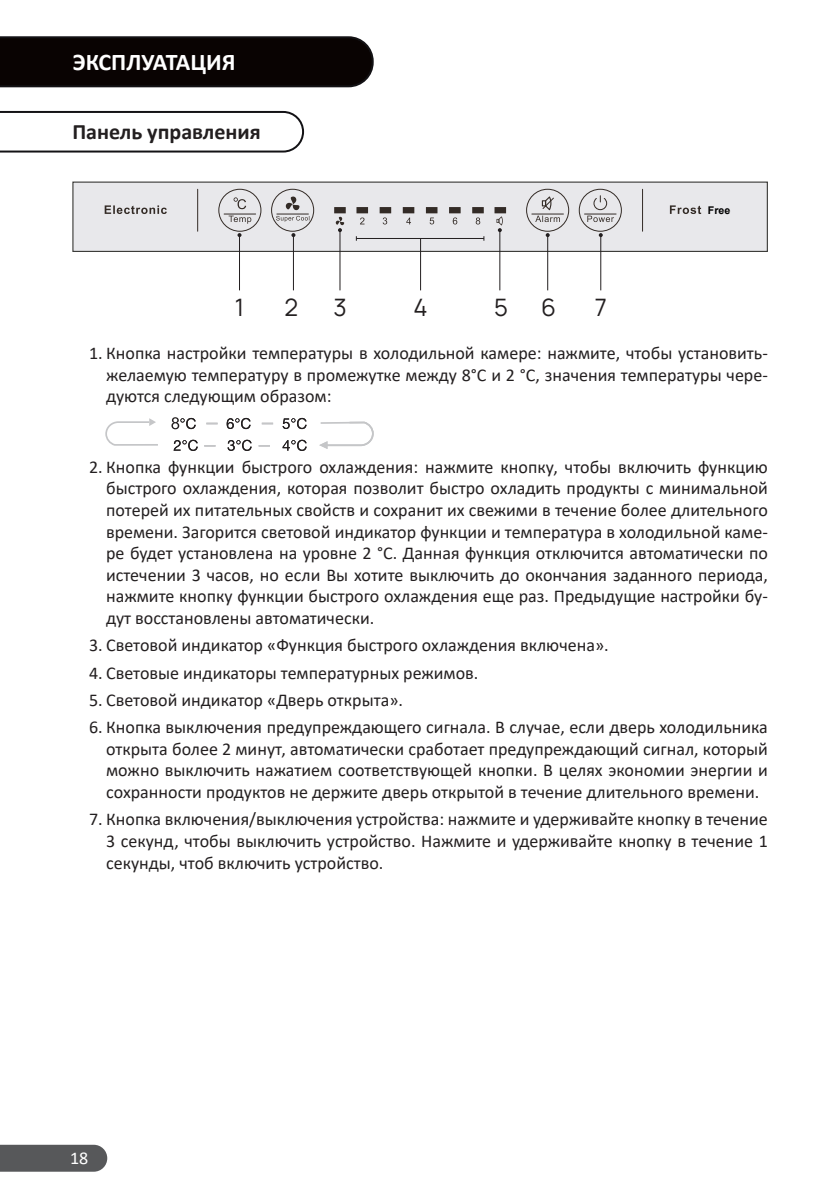
<style>
.page{position:relative;width:840px;height:1191px;background:#fff}
.page>*{position:absolute;margin:0;border:0;box-sizing:border-box;transform-origin:0 0}
.Заголовок_раздела{font:700 24px "Calibri";color:#fff}
.Цифры_на_схемах{font:24px "Manrope";color:#231f20}
.Подзаголовок{font:700 22px "Calibri";color:#231f20}
.t1{font:18px/21.6px "Calibri";color:#231f20;text-align:justify}
.t2{font:18px "Calibri";color:#fff}
.t3{font:700 10.6px "Arial";color:#000}
</style>
<div class="page">
<div style="left:0;top:1144px;width:107px;height:27px;background:#57585a"></div>
<svg style="left:0;top:36px;width:373px;height:51px;background:#0e0807"></svg>
<svg style="left:292px;top:252px;width:1px;height:14px"></svg>
<div style="left:73px;top:182px;width:693px;height:69px;background:#e8e8eb"></div>
<div style="left:72px;top:181px;width:695px;height:71px;border:1px solid #3b3b38"></div>
<div style="left:356px;top:207px;width:12px;height:6px;background:#332b26"></div>
<div style="left:379px;top:207px;width:12px;height:6px;background:#332b26"></div>
<div style="left:402px;top:207px;width:12px;height:6px;background:#332b26"></div>
<div style="left:425px;top:207px;width:12px;height:6px;background:#332b26"></div>
<div style="left:449px;top:207px;width:11px;height:6px;background:#332b26"></div>
<div style="left:472px;top:207px;width:11px;height:6px;background:#332b26"></div>
<div style="left:334px;top:207px;width:11px;height:6px;background:#332b26"></div>
<div style="left:494px;top:207px;width:12px;height:6px;background:#332b26"></div>
<svg style="left:535px;top:216px;width:24px;height:6px"></svg>
<hr style="left:224px;top:214px;width:31px;height:1px;background:#332b26">
<div style="left:578px;top:189px;width:43px;height:42px;border:1px solid #332b26;border-radius:50%"></div>
<hr style="left:584px;top:214px;width:31px;height:1px;background:#332b26">
<div style="left:218px;top:189px;width:43px;height:42px;border:1px solid #332b26;border-radius:50%"></div>
<svg style="left:233px;top:197px;width:13px;height:12px"></svg>
<div style="left:271px;top:189px;width:43px;height:42px;border:1px solid #332b26;border-radius:50%"></div>
<svg style="left:276px;top:195px;width:33px;height:27px"></svg>
<div style="left:526px;top:189px;width:42px;height:42px;border:1px solid #332b26;border-radius:50%"></div>
<hr style="left:531px;top:214px;width:32px;height:1px;background:#332b26">
<svg style="left:541px;top:196px;width:13px;height:14px"></svg>
<svg style="left:360px;top:217px;width:4px;height:7px"></svg>
<svg style="left:382px;top:217px;width:5px;height:7px"></svg>
<svg style="left:406px;top:217px;width:5px;height:7px"></svg>
<svg style="left:429px;top:217px;width:5px;height:7px"></svg>
<svg style="left:452px;top:217px;width:5px;height:7px"></svg>
<svg style="left:475px;top:217px;width:5px;height:7px"></svg>
<hr style="left:197px;top:189px;width:1px;height:42px;background:#332b26">
<hr style="left:641px;top:189px;width:1px;height:42px;background:#332b26">
<svg style="left:105px;top:205px;width:62px;height:9px"></svg>
<hr style="left:239px;top:235px;width:1px;height:55px;background:#231f20">
<svg style="left:221px;top:216px;width:34px;height:21px"></svg>
<hr style="left:293px;top:235px;width:1px;height:55px;background:#231f20">
<svg style="left:291px;top:233px;width:4px;height:4px"></svg>
<hr style="left:339px;top:230px;width:1px;height:60px;background:#231f20">
<svg style="left:335px;top:216px;width:10px;height:26px"></svg>
<hr style="left:420px;top:239px;width:1px;height:51px;background:#231f20">
<hr style="left:547px;top:235px;width:1px;height:55px;background:#231f20">
<svg style="left:540px;top:229px;width:17px;height:16px"></svg>
<hr style="left:499px;top:230px;width:1px;height:60px;background:#231f20">
<svg style="left:496px;top:216px;width:6px;height:16px"></svg>
<hr style="left:600px;top:235px;width:1px;height:55px;background:#231f20">
<svg style="left:587px;top:193px;width:115px;height:44px"></svg>
<hr style="left:356px;top:238px;width:127px;height:1px;background:#231f20">
<svg style="left:105px;top:417px;width:269px;height:34px"></svg>
<svg style="left:0;top:111px;width:304px;height:41px"></svg>
<p class="Заголовок_раздела" style="left:73px;top:45px;width:164px">ЭКСПЛУАТАЦИЯ</p>
<p class="Подзаголовок" style="left:72px;top:116px;width:190px">Панель управления</p>
<p class="Цифры_на_схемах" style="left:235px;top:289px;width:11px">1</p>
<p class="Цифры_на_схемах" style="left:284px;top:289px;width:15px">2</p>
<p class="Цифры_на_схемах" style="left:333px;top:289px;width:15px">3</p>
<p class="Цифры_на_схемах" style="left:413px;top:289px;width:16px">4</p>
<p class="Цифры_на_схемах" style="left:494px;top:289px;width:15px">5</p>
<p class="Цифры_на_схемах" style="left:540px;top:289px;width:16px">6</p>
<p class="Цифры_на_схемах" style="left:594px;top:289px;width:14px">7</p>
<p class="t3" style="left:707px;top:203px;width:24px">Free</p>
<p class="t1" style="left:106px;top:342px;width:663px;text-indent:-17px">1. Кнопка настройки температуры в холодильной камере: нажмите, чтобы установить&shy;желаемую температуру в промежутке между 8°С и 2 °С, значения температуры чере&shy;дуются следующим образом:</p>
<p class="t1" style="left:106px;top:455px;width:663px;text-indent:-17px">2. Кнопка функции быстрого охлаждения: нажмите кнопку, чтобы включить функцию быстрого охлаждения, которая позволит быстро охладить продукты с минимальной потерей их питательных свойств и сохранит их свежими в течение более длительного времени. Загорится световой индикатор функции и температура в холодильной каме&shy;ре будет установлена на уровне 2 °С. Данная функция отключится автоматически по истечении 3 часов, но если Вы хотите выключить до окончания заданного периода, нажмите кнопку функции быстрого охлаждения еще раз. Предыдущие настройки бу&shy;дут восстановлены автоматически.</p>
<p class="t1" style="left:89px;top:634px;width:521px">3. Световой индикатор «Функция быстрого охлаждения включена».</p>
<p class="t1" style="left:89px;top:661px;width:390px">4. Световые индикаторы температурных режимов.</p>
<p class="t1" style="left:89px;top:688px;width:315px">5. Световой индикатор «Дверь открыта».</p>
<p class="t1" style="left:106px;top:716px;width:663px;text-indent:-17px">6. Кнопка выключения предупреждающего сигнала. В случае, если дверь холодильника открыта более 2 минут, автоматически сработает предупреждающий сигнал, который можно выключить нажатием соответствующей кнопки. В целях экономии энергии и сохранности продуктов не держите дверь открытой в течение длительного времени.</p>
<p class="t1" style="left:106px;top:808px;width:663px;text-indent:-17px">7. Кнопка включения/выключения устройства: нажмите и удерживайте кнопку в течение 3 секунд, чтобы выключить устройство. Нажмите и удерживайте кнопку в течение 1 секунды, чтоб включить устройство.</p>
<p class="t2" style="left:70px;top:1145px;width:20px">18</p>
</div>
